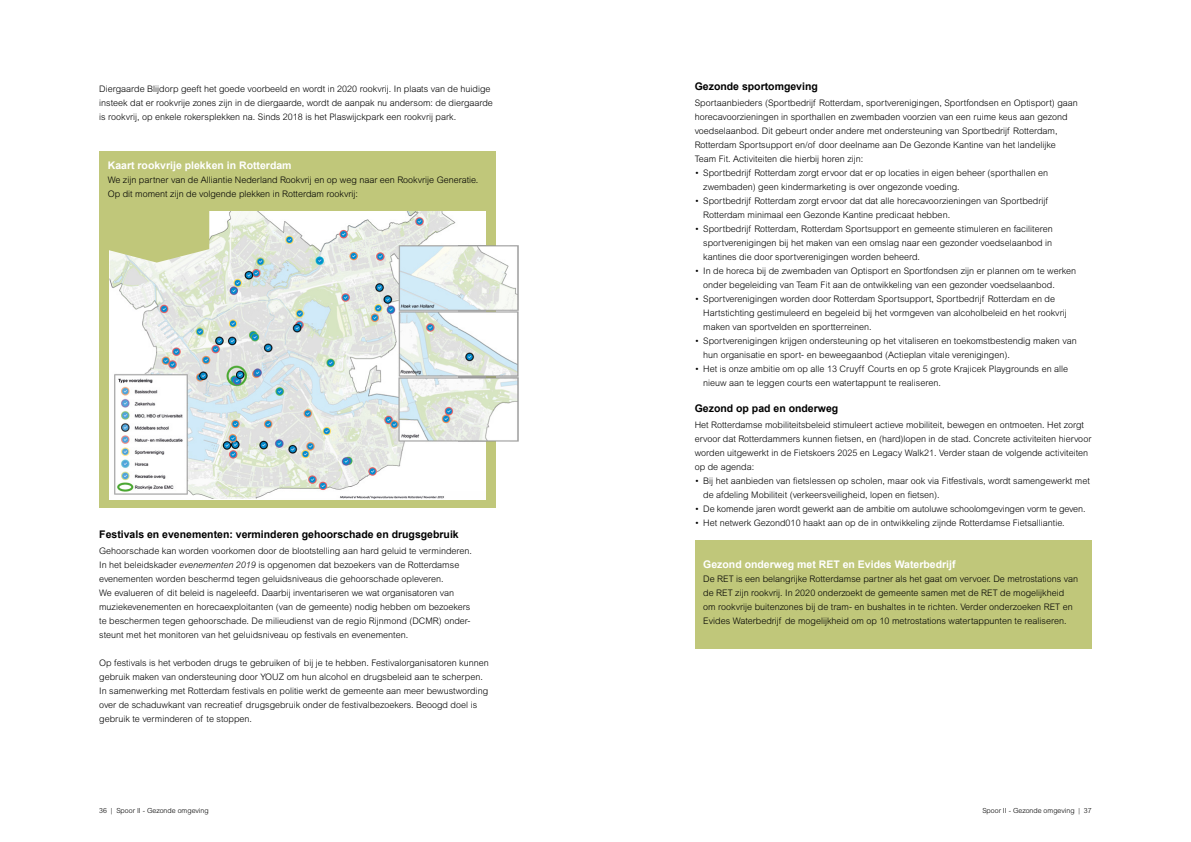
<style>
.page{position:relative;width:1191px;height:842px;background:#fff}
.page>*{position:absolute;margin:0;border:0;box-sizing:border-box;transform-origin:0 0}
.t1{font:700 10.5px "Arial";color:#000}
.t2{font:700 10.5px "Arial";color:#fff}
.t3{font:300 9px/14px "Arial MT Std";color:#000}
.t4{font:300 7px "Arial MT Std";color:#000}
.s1{font-style:italic}
</style>
<div class="page">
<div style="left:694px;top:540px;width:397px;height:109px;background:#c0c77a"></div>
<div style="left:99px;top:151px;width:397px;height:356px;background:#c0c77a"></div>
<img style="left:109px;top:211px;width:349px;height:288px">
<img style="left:458px;top:211px;width:61px;height:288px">
<svg style="left:109px;top:211px;width:100px;height:52px"></svg>
<p class="t3" style="left:99px;top:82px;width:395px">Diergaarde Blijdorp geeft het goede voorbeeld en wordt in 2020 rookvrij. In plaats van de huidige insteek dat er rookvrije zones zijn in de diergaarde, wordt de aanpak nu andersom: de diergaarde is rookvrij, op enkele rokersplekken na. Sinds 2018 is het Plaswijckpark een rookvrij park.</p>
<h5 class="t2" style="left:108px;top:158px;width:185px">Kaart rookvrije plekken in Rotterdam</h5>
<p class="t3" style="left:108px;top:173px;width:372px">We zijn par tner van de Alliantie Nederland Rookvrij en op weg naar een Rookvrije Generatie.<br>Op dit moment zijn de volgende plekken in Rotterdam rookvrij:</p>
<h5 class="t1" style="left:99px;top:527px;width:361px">Festivals en evenementen: verminderen gehoorschade en drugsgebruik</h5>
<p class="t3" style="left:99px;top:544px;width:374px">Gehoorschade kan worden voorkomen door de blootstelling aan hard geluid te verminderen.<br>In het beleidskader <span class="s1">evenementen 2019</span> is opgenomen dat bezoekers van de Rotterdamse evenementen worden beschermd tegen geluidsniveaus die gehoorschade opleveren.<br>We evalueren of dit beleid is nageleefd. Daarbij inventariseren we wat organisatoren van muziekevenementen en horecaexploitanten (van de gemeente) nodig hebben om bezoekers te beschermen tegen gehoorschade. De milieudienst van de regio Rijnmond (DCMR) onder&shy;steunt met het monitoren van het geluidsniveau op festivals en evenementen.</p>
<p class="t3" style="left:99px;top:656px;width:391px">Op festivals is het verboden drugs te gebruiken of bij je te hebben. Festivalorganisatoren kunnen gebruik maken van ondersteuning door YOUZ om hun alcohol en drugsbeleid aan te scherpen.<br>In samenwerking met Rotterdam festivals en politie werkt de gemeente aan meer bewustwording over de schaduwkant van recreatief drugsgebruik onder de festivalbezoekers. Beoogd doel is gebruik te verminderen of te stoppen.</p>
<p class="t4" style="left:99px;top:807px;width:111px">36 | Spoor II - Gezonde omgeving</p>
<h5 class="t1" style="left:694px;top:79px;width:125px">Gezonde sportomgeving</h5>
<p class="t3" style="left:694px;top:96px;width:384px">Sportaanbieders (Sportbedrijf Rotterdam, sportverenigingen, Sportfondsen en Optisport) gaan horecavoorzieningen in spor thallen en zwembaden voorzien van een ruime keus aan gezond voedselaanbod. Dit gebeurt onder andere met ondersteuning van Sportbedrijf Rotterdam, Rotterdam Spor tsuppor t en/of door deelname aan De Gezonde Kantine van het landelijke Team Fit. Activiteiten die hierbij horen zijn:</p>
<p class="t3" style="left:703px;top:166px;width:346px;text-indent:-9px">• Sportbedrijf Rotterdam zorgt ervoor dat er op locaties in eigen beheer (spor thallen en zwembaden) geen kindermarketing is over ongezonde voeding.</p>
<p class="t3" style="left:703px;top:194px;width:346px;text-indent:-9px">• Sportbedrijf Rotterdam zorgt ervoor dat dat alle horecavoorzieningen van Sportbedrijf<br>Rotterdam minimaal een Gezonde Kantine predicaat hebben.</p>
<p class="t3" style="left:703px;top:222px;width:351px;text-align:justify;text-indent:-9px">• Sportbedrijf Rotterdam, Rotterdam Sportsupport en gemeente stimuleren en faciliteren sportverenigingen bij het maken van een omslag naar een gezonder voedselaanbod in kantines die door sportverenigingen worden beheerd.</p>
<p class="t3" style="left:703px;top:264px;width:374px;text-indent:-9px">• In de horeca bij de zwembaden van Optispor t en Sportfondsen zijn er plannen om te werken onder begeleiding van Team Fit aan de ontwikkeling van een gezonder voedselaanbod.</p>
<p class="t3" style="left:703px;top:292px;width:365px;text-indent:-9px">• Sportverenigingen worden door Rotterdam Sportsupport, Sportbedrijf Rotterdam en de<br>Hartstichting gestimuleerd en begeleid bij het vormgeven van alcoholbeleid en het rookvrij maken van sportvelden en sportterreinen.</p>
<p class="t3" style="left:703px;top:334px;width:375px;text-indent:-9px">• Sportverenigingen krijgen onder steuning op het vitaliseren en toekomstbestendig maken van hun organisatie en spor t- en beweegaanbod (Actieplan vitale verenigingen).</p>
<p class="t3" style="left:703px;top:362px;width:366px;text-indent:-9px">• Het is onze ambitie om op alle 13 Cruyff Courts en op 5 grote Krajicek Playgrounds en alle nieuw aan te leggen cour ts een watertappunt te realiseren.</p>
<h5 class="t1" style="left:694px;top:401px;width:145px">Gezond op pad en onderweg</h5>
<p class="t3" style="left:694px;top:418px;width:398px">Het Rotterdamse mobiliteitsbeleid stimuleer t actieve mobiliteit, bewegen en ontmoeten. Het zorgt ervoor dat Rotterdammers kunnen fetsen, en (hard)lopen in de stad. Concrete activiteiten hiervoor worden uitgewerkt in de Fietskoers 2025 en Legacy Walk21. Verder staan de volgende activiteiten op de agenda:</p>
<p class="t3" style="left:703px;top:474px;width:388px;text-indent:-9px">• Bij het aanbieden van fetslessen op scholen, maar ook via Fitfestivals, wordt samengewerkt met de afdeling Mobiliteit (verkeersveiligheid, lopen en fetsen).</p>
<p class="t3" style="left:694px;top:502px;width:392px">• De komende jaren wordt gewerkt aan de ambitie om autoluwe schoolomgevingen vorm te geven.</p>
<p class="t3" style="left:694px;top:516px;width:371px">• Het netwerk Gezond010 haakt aan op de in ontwikkeling zijnde Rotterdamse Fietsalliantie.</p>
<h5 class="t2" style="left:703px;top:557px;width:254px">Gezond onderweg met RET en Evides Waterbedrijf</h5>
<p class="t3" style="left:703px;top:572px;width:376px">De RET is een belangrijke Rotterdamse par tner als het gaat om vervoer. De metrostations van de RET zijn rookvrij. In 2020 onderzoekt de gemeente samen met de RET de mogelijkheid om rookvrije buitenzones bij de tram- en bushaltes in te richten. Verder onderzoeken RET en Evides Waterbedrijf de mogelijkheid om op 10 metrostations watertappunten te realiseren.</p>
<p class="t4" style="left:982px;top:807px;width:111px">Spoor II - Gezonde omgeving | 37</p>
</div>
